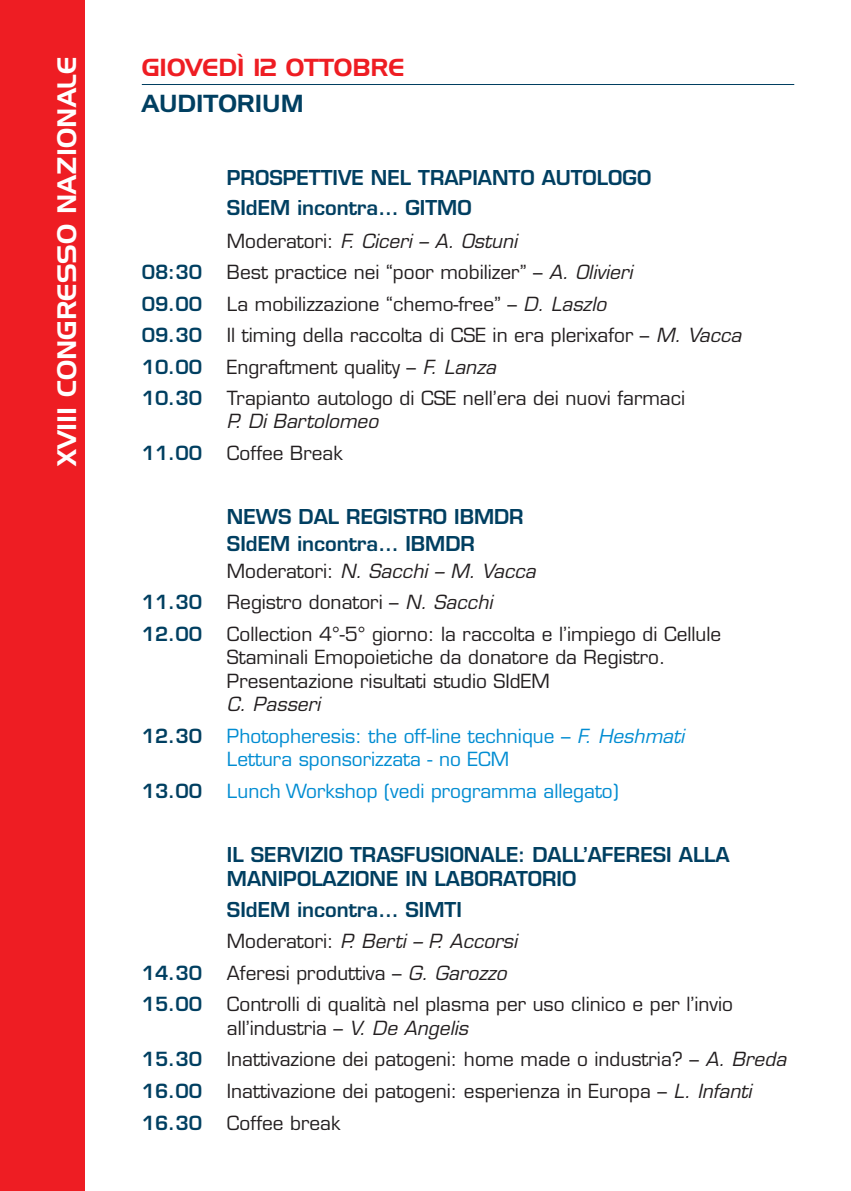
<style>
.page{position:relative;width:851px;height:1191px;background:#fff}
.page>*{position:absolute;margin:0;border:0;box-sizing:border-box;transform-origin:0 0}
.t1{font:26px "SS Handel Gothic";color:#fff}
.t2{font:24px "SS Handel Gothic";color:#ee1d23}
.t3{font:24px "SS Handel Gothic";color:#003f61}
.t4{font:600 20px/30.4px "Eurostile";color:#003f61}
.t5{font:19px/23.4px "Eurostile";color:#231f20}
.t6{font:19px/23.4px "Eurostile";color:#008cd2}
.t7{font:italic 19px "Eurostile";letter-spacing:.005em;color:#231f20}
.t8{font:600 19px "Eurostile";color:#003f61}
.s1{font-style:normal}
.s2{font-style:italic}
</style>
<div class="page">
<div style="left:0;top:0;width:85px;height:1191px;background:#ee1d23"></div>
<hr style="left:142px;top:84px;width:652px;height:1px;background:#003f61">
<h1 class="t1" style="left:57px;top:466px;width:411px;rotate:-90deg">XVIII CONGRESSO NAZIONALE</h1>
<p class="t2" style="left:142px;top:59px;width:264px">GIOVEDÌ 12 OTTOBRE</p>
<p class="t3" style="left:142px;top:95px;width:163px">AUDITORIUM</p>
<p class="t4" style="left:227px;top:165px;width:426px">PROSPETTIVE NEL TRAPIANTO AUTOLOGO<br>SIdEM incontra… GITMO</p>
<p class="t7" style="left:227px;top:234px;width:292px"><span class="s1">Moderatori:</span> F. Ciceri – A. Ostuni</p>
<p class="t8" style="left:142px;top:265px;width:62px">08:30</p>
<p class="t5" style="left:227px;top:263px;width:407px">Best practice nei “poor mobilizer” – <span class="s2">A. Olivieri</span></p>
<p class="t8" style="left:142px;top:296px;width:62px">09.00</p>
<p class="t5" style="left:227px;top:294px;width:381px">La mobilizzazione “chemo-free” – <span class="s2">D. Laszlo</span></p>
<p class="t8" style="left:142px;top:328px;width:62px">09.30</p>
<p class="t5" style="left:227px;top:325px;width:516px">Il timing della raccolta di CSE in era plerixafor – <span class="s2">M. Vacca</span></p>
<p class="t8" style="left:142px;top:359px;width:62px">10.00</p>
<p class="t5" style="left:227px;top:357px;width:270px">Engraftment quality – <span class="s2">F. Lanza</span></p>
<p class="t8" style="left:142px;top:391px;width:62px">10.30</p>
<p class="t5" style="left:227px;top:388px;width:459px">Trapianto autologo di CSE nell’era dei nuovi farmaci</p>
<p class="t7" style="left:227px;top:414px;width:153px">P. Di Bartolomeo</p>
<p class="t8" style="left:142px;top:445px;width:62px">11.00</p>
<p class="t5" style="left:227px;top:443px;width:117px">Coffee Break</p>
<p class="t4" style="left:227px;top:505px;width:298px;line-height:27.6px">NEWS DAL REGISTRO IBMDR<br>SIdEM incontra… IBMDR</p>
<p class="t7" style="left:227px;top:564px;width:310px"><span class="s1">Moderatori:</span> N. Sacchi – M. Vacca</p>
<p class="t8" style="left:142px;top:595px;width:62px">11.30</p>
<p class="t5" style="left:227px;top:593px;width:267px">Registro donatori – <span class="s2">N. Sacchi</span></p>
<p class="t8" style="left:142px;top:626px;width:62px">12.00</p>
<p class="t5" style="left:227px;top:624px;width:496px">Collection 4°-5° giorno: la raccolta e l’impiego di Cellule<br>Staminali Emopoietiche da donatore da Registro.<br>Presentazione risultati studio SIdEM</p>
<p class="t7" style="left:227px;top:697px;width:95px">C. Passeri</p>
<p class="t8" style="left:142px;top:728px;width:62px">12.30</p>
<p class="t6" style="left:227px;top:726px;width:459px">Photopheresis: the off-line technique – <span class="s2">F. Heshmati<br></span>Lettura sponsorizzata - no ECM</p>
<p class="t8" style="left:142px;top:783px;width:62px">13.00</p>
<p class="t6" style="left:227px;top:781px;width:393px">Lunch Workshop (vedi programma allegato)</p>
<p class="t4" style="left:227px;top:844px;width:504px;line-height:24.6px">IL SERVIZIO TRASFUSIONALE: DALL’AFERESI ALLA<br>MANIPOLAZIONE IN LABORATORIO</p>
<p class="t4" style="left:227px;top:896px;width:236px">SIdEM incontra… SIMTI</p>
<p class="t7" style="left:227px;top:934px;width:292px"><span class="s1">Moderatori:</span> P. Berti – P. Accorsi</p>
<p class="t8" style="left:142px;top:965px;width:62px">14.30</p>
<p class="t5" style="left:227px;top:963px;width:281px">Aferesi produttiva – <span class="s2">G. Garozzo</span></p>
<p class="t8" style="left:142px;top:997px;width:62px">15.00</p>
<p class="t5" style="left:227px;top:994px;width:507px">Controlli di qualità nel plasma per uso clinico e per l’invio all’industria – <span class="s2">V. De Angelis</span></p>
<p class="t8" style="left:142px;top:1052px;width:62px">15.30</p>
<p class="t5" style="left:227px;top:1049px;width:560px">Inattivazione dei patogeni: home made o industria? – <span class="s2">A. Breda</span></p>
<p class="t8" style="left:142px;top:1083px;width:62px">16.00</p>
<p class="t5" style="left:227px;top:1080px;width:526px">Inattivazione dei patogeni: esperienza in Europa – <span class="s2">L. Infanti</span></p>
<p class="t8" style="left:142px;top:1115px;width:62px">16.30</p>
<p class="t5" style="left:227px;top:1113px;width:115px">Coffee break</p>
</div>
